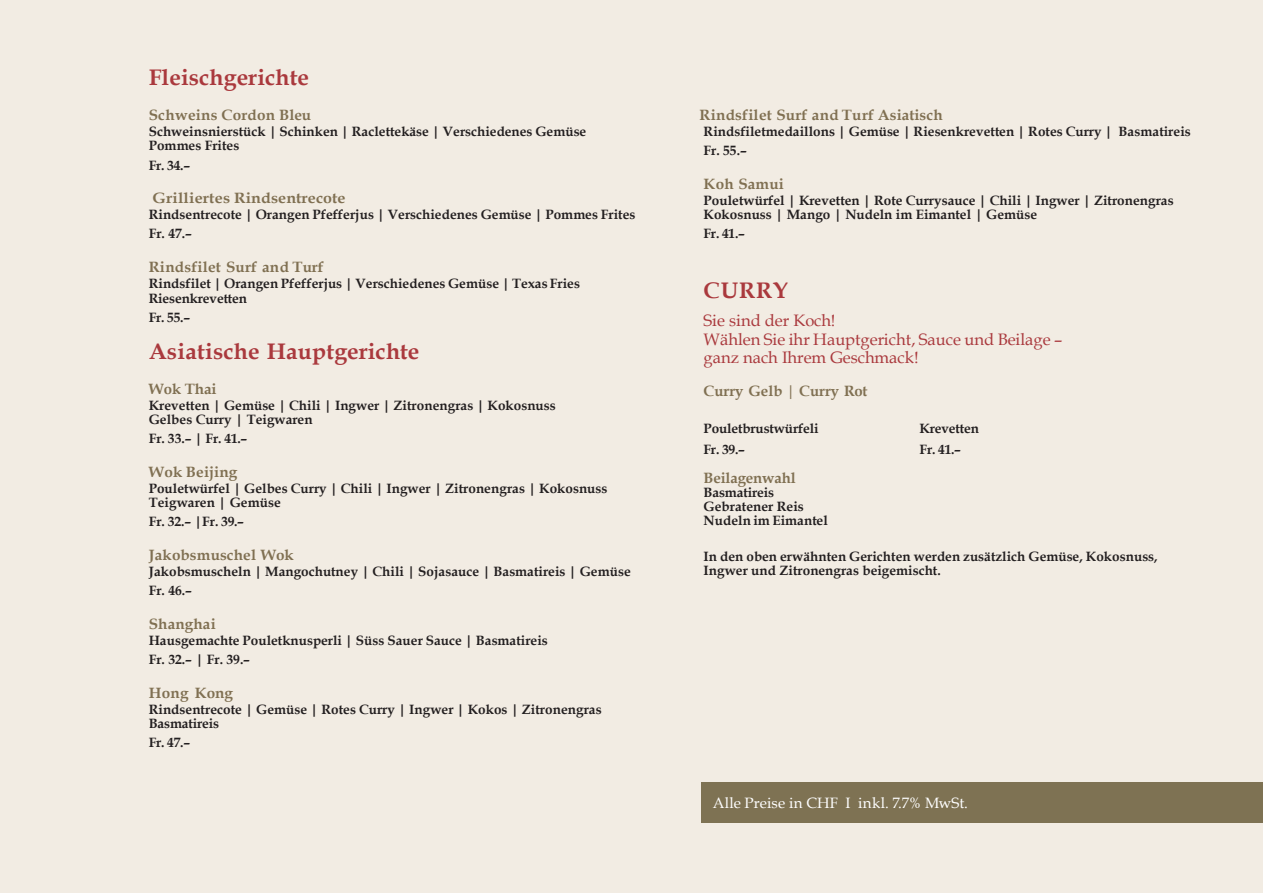
<style>
.page{position:relative;width:1263px;height:893px;background:#f2ece3}
.page>*{position:absolute;margin:0;border:0;box-sizing:border-box;transform-origin:0 0}
.t1{font:700 22.5px "Book Antiqua";letter-spacing:.005em;color:#aa393d}
.t2{font:16.5px/18.8px "Book Antiqua";color:#aa393d}
.t3{font:700 15px "Book Antiqua";letter-spacing:.005em;color:#807052}
.t4{font:15px "Book Antiqua";letter-spacing:.01em;color:#fff}
.t5{font:700 15px "Book Antiqua";letter-spacing:.005em;color:#807052;scale:1.08 1}
.t6{font:700 13.5px/14.1px "Book Antiqua";color:#231f20}
</style>
<div class="page">
<div style="left:702px;top:782px;width:561px;height:41px;background:#7e7253"></div>
<h1 class="t1" style="left:149px;top:62px;width:162px">Fleischgerichte</h1>
<p class="t3" style="left:149px;top:105px;width:164px">Schweins Cordon Bleu</p>
<p class="t6" style="left:149px;top:124px;width:439px">Schweinsnierstück | Schinken | Raclettekäse | Verschiedenes Gemüse<br>Pommes Frites</p>
<p class="t6" style="left:149px;top:158px;width:43px">Fr. 34.–</p>
<p class="t5" style="left:153px;top:188px;width:180px">Grilliertes Rindsentrecote</p>
<p class="t6" style="left:149px;top:205px;width:488px;line-height:19px">Rindsentrecote | Orangen Pfefferjus | Verschiedenes Gemüse | Pommes Frites<br>Fr. 47.–</p>
<p class="t3" style="left:149px;top:257px;width:176px">Rindsfilet Surf and Turf</p>
<p class="t6" style="left:149px;top:276px;width:433px">Rindsfilet | Orangen Pfefferjus | Verschiedenes Gemüse | Texas Fries<br>Riesenkrevetten</p>
<p class="t6" style="left:149px;top:310px;width:43px">Fr. 55.–</p>
<h1 class="t1" style="left:149px;top:336px;width:272px">Asiatische Hauptgerichte</h1>
<p class="t3" style="left:149px;top:378px;width:69px">Wok Thai</p>
<p class="t6" style="left:149px;top:398px;width:409px">Krevetten | Gemüse | Chili | Ingwer | Zitronengras | Kokosnuss<br>Gelbes Curry | Teigwaren</p>
<p class="t6" style="left:149px;top:431px;width:100px">Fr. 33.– | Fr. 41.–</p>
<p class="t3" style="left:149px;top:461px;width:90px">Wok Beijing</p>
<p class="t6" style="left:149px;top:481px;width:460px">Pouletwürfel | Gelbes Curry | Chili | Ingwer | Zitronengras | Kokosnuss<br>Teigwaren | Gemüse</p>
<p class="t6" style="left:149px;top:514px;width:97px">Fr. 32.– |Fr. 39.–</p>
<p class="t3" style="left:149px;top:545px;width:147px">Jakobsmuschel Wok</p>
<p class="t6" style="left:149px;top:562px;width:483px;line-height:18.9px">Jakobsmuscheln | Mangochutney | Chili | Sojasauce | Basmatireis | Gemüse<br>Fr. 46.–</p>
<p class="t3" style="left:149px;top:613px;width:69px">Shanghai</p>
<p class="t6" style="left:149px;top:631px;width:401px;line-height:18.9px">Hausgemachte Pouletknusperli | Süss Sauer Sauce | Basmatireis<br>Fr. 32.– | Fr. 39.–</p>
<p class="t3" style="left:149px;top:682px;width:86px">Hong Kong</p>
<p class="t6" style="left:149px;top:702px;width:454px">Rindsentrecote | Gemüse | Rotes Curry | Ingwer | Kokos | Zitronengras<br>Basmatireis</p>
<p class="t6" style="left:149px;top:736px;width:43px">Fr. 47.–</p>
<p class="t3" style="left:700px;top:105px;width:245px">Rindsfilet Surf and Turf Asiatisch</p>
<p class="t6" style="left:704px;top:122px;width:489px;line-height:18.9px">Rindsfiletmedaillons | Gemüse | Riesenkrevetten | Rotes Curry | Basmatireis<br>Fr. 55.–</p>
<p class="t3" style="left:704px;top:174px;width:82px">Koh Samui</p>
<p class="t6" style="left:704px;top:193px;width:472px">Pouletwürfel | Krevetten | Rote Currysauce | Chili | Ingwer | Zitronengras<br>Kokosnuss | Mango | Nudeln im Eimantel | Gemüse</p>
<p class="t6" style="left:704px;top:227px;width:43px">Fr. 41.–</p>
<h1 class="t1" style="left:704px;top:275px;width:86px">CURRY</h1>
<p class="t2" style="left:704px;top:310px;width:360px">Sie sind der Koch!<br>Wählen Sie ihr Hauptgericht, Sauce und Beilage – ganz nach Ihrem Geschmack!</p>
<p class="t3" style="left:704px;top:381px;width:165px">Curry Gelb | Curry Rot</p>
<p class="t6" style="left:704px;top:421px;width:117px">Pouletbrustwürfeli</p>
<p class="t6" style="left:920px;top:421px;width:61px">Krevetten</p>
<p class="t6" style="left:704px;top:442px;width:43px">Fr. 39.–</p>
<p class="t6" style="left:920px;top:442px;width:43px">Fr. 41.–</p>
<p class="t3" style="left:704px;top:468px;width:94px">Beilagenwahl</p>
<p class="t6" style="left:704px;top:486px;width:126px">Basmatireis<br>Gebratener Reis<br>Nudeln im Eimantel</p>
<p class="t6" style="left:704px;top:549px;width:455px">In den oben erwähnten Gerichten werden zusätzlich Gemüse, Kokosnuss,<br>Ingwer und Zitronengras beigemischt.</p>
<p class="t4" style="left:713px;top:792px;width:257px">Alle Preise in CHF I inkl. 7.7% MwSt.</p>
</div>
